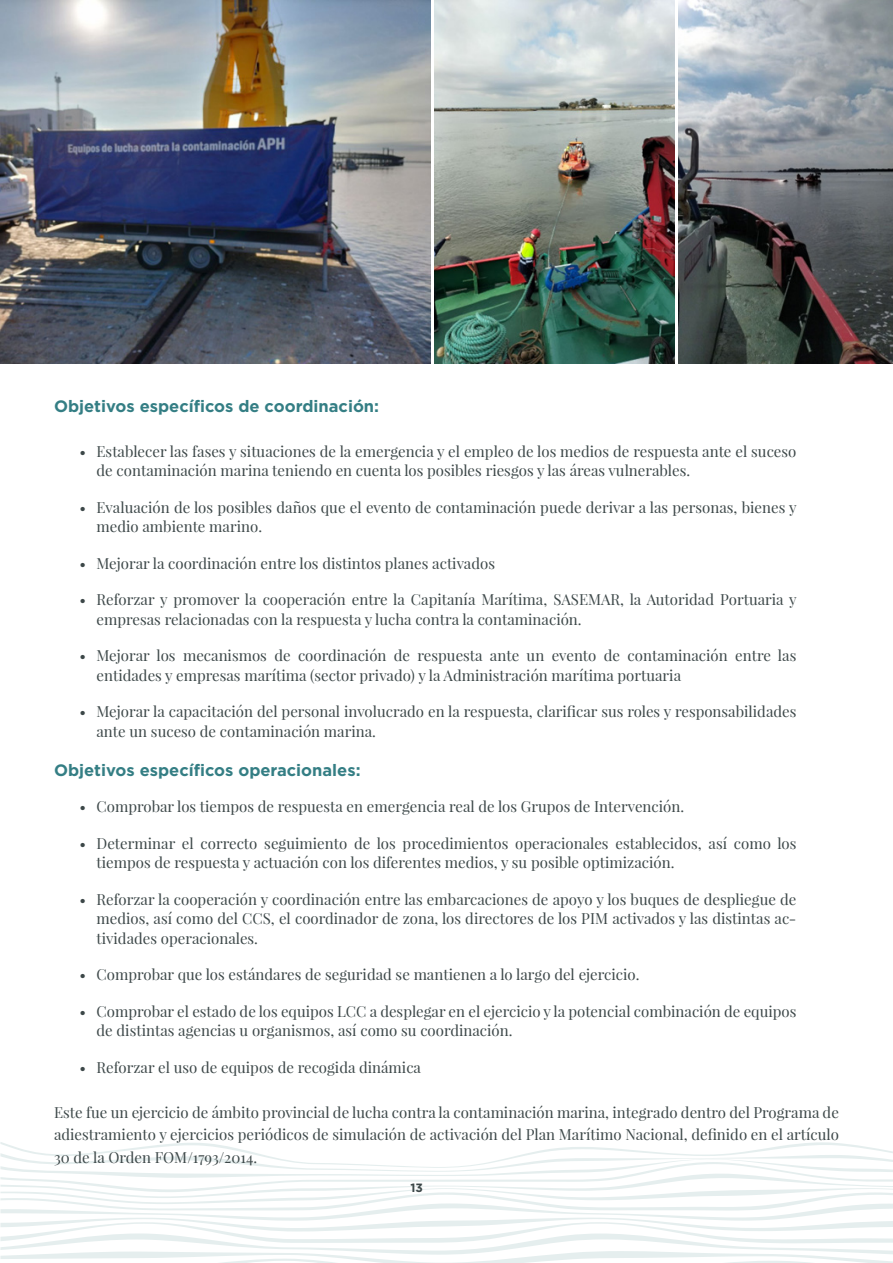
<style>
.page{position:relative;width:893px;height:1263px;background:#fff}
.page>*{position:absolute;margin:0;border:0;box-sizing:border-box;transform-origin:0 0}
.Titulo_5{font:700 16.5px "Gotham Pro";color:#347e84}
.Texto{font:700 16.5px "Gotham Pro";color:#347e84}
.Texto-2{font:15px/19.5px "Playfair Display";color:#3c4748}
.t1{font:700 12px "Gotham Pro";color:#3c4748}
</style>
<div class="page">
<svg style="left:0;top:1142px;width:893px;height:121px"></svg>
<img style="left:0;top:0;width:431px;height:364px">
<img style="left:434px;top:0;width:240px;height:364px">
<img style="left:679px;top:0;width:214px;height:364px">
<p class="Titulo_5" style="left:54px;top:396px;width:327px">Objetivos específicos de coordinación:</p>
<p class="Texto-2" style="left:97px;top:441px;width:701px;text-indent:-17px">• Establecer las fases y situaciones de la emergencia y el empleo de los medios de respuesta ante el suceso de contaminación marina teniendo en cuenta los posibles riesgos y las áreas vulnerables.</p>
<p class="Texto-2" style="left:97px;top:497px;width:702px;text-indent:-17px">• Evaluación de los posibles daños que el evento de contaminación puede derivar a las personas, bienes y medio ambiente marino.</p>
<p class="Texto-2" style="left:80px;top:553px;width:417px">• Mejorar la coordinación entre los distintos planes activados</p>
<p class="Texto-2" style="left:97px;top:590px;width:702px;text-indent:-17px">• Reforzar y promover la cooperación entre la Capitanía Marítima, SASEMAR, la Autoridad Portuaria y empresas relacionadas con la respuesta y lucha contra la contaminación.</p>
<p class="Texto-2" style="left:97px;top:646px;width:701px;text-indent:-17px">• Mejorar los mecanismos de coordinación de respuesta ante un evento de contaminación entre las entidades y empresas marítima (sector privado) y la Administración marítima portuaria</p>
<p class="Texto-2" style="left:97px;top:702px;width:701px;text-indent:-17px">• Mejorar la capacitación del personal involucrado en la respuesta, clarificar sus roles y responsabilidades ante un suceso de contaminación marina.</p>
<p class="Texto" style="left:54px;top:760px;width:308px">Objetivos específicos operacionales:</p>
<p class="Texto-2" style="left:80px;top:797px;width:606px">• Comprobar los tiempos de respuesta en emergencia real de los Grupos de Intervención.</p>
<p class="Texto-2" style="left:97px;top:833px;width:701px;text-indent:-17px">• Determinar el correcto seguimiento de los procedimientos operacionales establecidos, así como los tiempos de respuesta y actuación con los diferentes medios, y su posible optimización.</p>
<p class="Texto-2" style="left:97px;top:889px;width:701px;text-align:justify;text-indent:-17px">• Reforzar la cooperación y coordinación entre las embarcaciones de apoyo y los buques de despliegue de medios, así como del CCS, el coordinador de zona, los directores de los PIM activados y las distintas ac&shy;tividades operacionales.</p>
<p class="Texto-2" style="left:80px;top:965px;width:562px">• Comprobar que los estándares de seguridad se mantienen a lo largo del ejercicio.</p>
<p class="Texto-2" style="left:97px;top:1001px;width:701px;text-indent:-17px">• Comprobar el estado de los equipos LCC a desplegar en el ejercicio y la potencial combinación de equipos de distintas agencias u organismos, así como su coordinación.</p>
<p class="Texto-2" style="left:80px;top:1057px;width:343px">• Reforzar el uso de equipos de recogida dinámica</p>
<p class="Texto-2" style="left:54px;top:1101px;width:786px;line-height:22.5px;text-align:justify">Este fue un ejercicio de ámbito provincial de lucha contra la contaminación marina, integrado dentro del Programa de adiestramiento y ejercicios periódicos de simulación de activación del Plan Marítimo Nacional, definido en el artículo 30 de la Orden FOM/1793/2014.</p>
<p class="t1" style="left:410px;top:1180px;width:14px">13</p>
</div>
